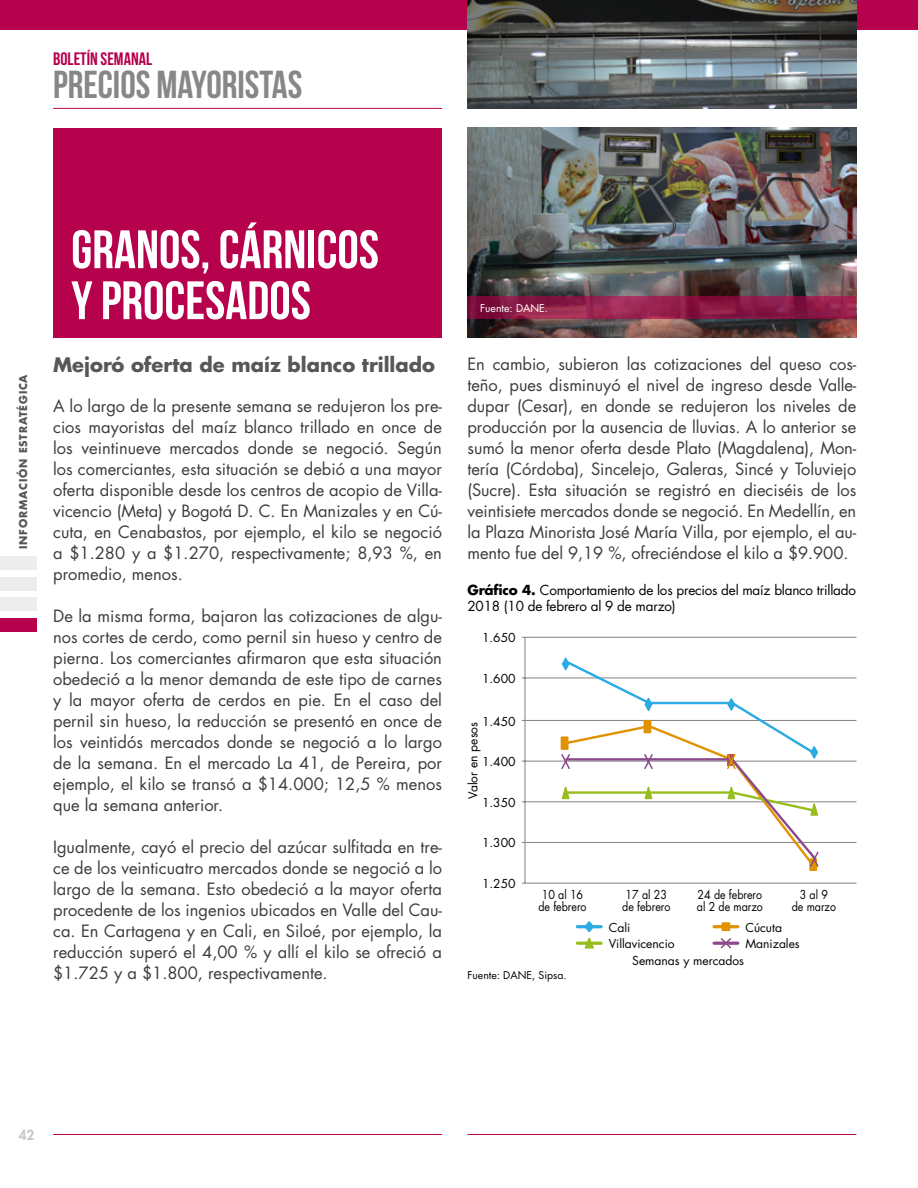
<style>
.page{position:relative;width:918px;height:1188px;background:#fff}
.page>*{position:absolute;margin:0;border:0;box-sizing:border-box;transform-origin:0 0}
.t1{font:54px/51px "Bebas Neue";color:#fff}
.t2{font:39px "Bebas Neue";color:#878787}
.t3{font:700 19.5px "Futura Std";color:#575756}
.t4{font:18px "Bebas Neue";color:#b6014c}
.t5{font:16.5px/21px "Futura Std";color:#3c3c3b;text-align:justify}
.t6{font:13.5px/16.2px "Futura Std";letter-spacing:-.015em;color:#000}
.t7{font:800 13.5px "Futura Std";color:#c6c6c6}
.t8{font:12px/16.5px "Futura Std";color:#000}
.t9{font:12px/12px "Futura Std";color:#000;scale:.89 1}
.t10{font:700 10.5px "Futura Std";letter-spacing:.075em;color:#575756}
.t11{font:10.5px "Futura Std";color:#000}
.t12{font:10.5px "Futura Std";color:#fff}
.s1{font-weight:700}
</style>
<div class="page">
<div style="left:0;top:0;width:918px;height:30px;background:#b6014c"></div>
<div style="left:53px;top:128px;width:389px;height:210px;background:#b6014c"></div>
<img style="left:468px;top:128px;width:388px;height:210px">
<img style="left:468px;top:0;width:388px;height:109px">
<svg style="left:468px;top:296px;width:388px;height:23px;background:#8d1c48"></svg>
<hr style="left:53px;top:108px;width:389px;height:1px;background:#b6014c">
<hr style="left:53px;top:1134px;width:389px;height:1px;background:#b6014c">
<hr style="left:468px;top:1134px;width:388px;height:1px;background:#b6014c">
<div style="left:0;top:556px;width:37px;height:14px;background:#ededed"></div>
<div style="left:0;top:577px;width:37px;height:14px;background:#ededed"></div>
<div style="left:0;top:597px;width:37px;height:14px;background:#ededed"></div>
<div style="left:0;top:618px;width:37px;height:14px;background:#b6014c"></div>
<hr style="left:577px;top:925px;width:24px;height:3px;background:#2babe2">
<hr style="left:577px;top:942px;width:24px;height:3px;background:#98bd1f">
<svg style="left:583px;top:921px;width:12px;height:28px"></svg>
<hr style="left:714px;top:942px;width:24px;height:3px;background:#8a4a8c">
<svg style="left:719px;top:938px;width:13px;height:11px"></svg>
<hr style="left:714px;top:925px;width:24px;height:3px;background:#e19200">
<div style="left:722px;top:923px;width:8px;height:8px;background:#e19200"></div>
<hr style="left:525px;top:883px;width:331px;height:1px;background:#868686">
<hr style="left:524px;top:637px;width:2px;height:246px;background:#868686">
<hr style="left:525px;top:842px;width:331px;height:1px;background:#868686">
<hr style="left:525px;top:801px;width:331px;height:1px;background:#868686">
<hr style="left:525px;top:761px;width:331px;height:1px;background:#868686">
<hr style="left:525px;top:720px;width:331px;height:1px;background:#868686">
<hr style="left:525px;top:677px;width:331px;height:1px;background:#868686">
<hr style="left:525px;top:637px;width:331px;height:1px;background:#868686">
<svg style="left:560px;top:657px;width:260px;height:214px"></svg>
<p class="t4" style="left:53px;top:49px;width:101px">BOLETÍN SEMANAL</p>
<h2 class="t2" style="left:53px;top:63px;width:251px">PRECIOS MAYORISTAS</h2>
<p class="t10" style="left:16px;top:549px;width:176px;rotate:-90deg">INFORMACIÓN ESTRATÉGICA</p>
<h1 class="t1" style="left:71px;top:223px;width:309px">GRANOS, CÁRNICOS<br>Y PROCESADOS</h1>
<p class="t3" style="left:53px;top:352px;width:383px">Mejoró oferta de maíz blanco trillado</p>
<p class="t5" style="left:53px;top:395px;width:390px">A lo largo de la presente semana se redujeron los pre&shy;cios mayoristas del maíz blanco trillado en once de los veintinueve mercados donde se negoció. Según los comerciantes, esta situación se debió a una mayor oferta disponible desde los centros de acopio de Villa&shy;vicencio (Meta) y Bogotá D. C. En Manizales y en Cú&shy;cuta, en Cenabastos, por ejemplo, el kilo se negoció a $1.280 y a $1.270, respectivamente; 8,93 %, en promedio, menos.</p>
<p class="t5" style="left:53px;top:605px;width:390px">De la misma forma, bajaron las cotizaciones de algu&shy;nos cortes de cerdo, como pernil sin hueso y centro de pierna. Los comerciantes afirmaron que esta situación obedeció a la menor demanda de este tipo de carnes y la mayor oferta de cerdos en pie. En el caso del pernil sin hueso, la reducción se presentó en once de los veintidós mercados donde se negoció a lo largo de la semana. En el mercado La 41, de Pereira, por ejemplo, el kilo se transó a $14.000; 12,5 % menos que la semana anterior.</p>
<p class="t5" style="left:53px;top:836px;width:390px">Igualmente, cayó el precio del azúcar sulfitada en tre&shy;ce de los veinticuatro mercados donde se negoció a lo largo de la semana. Esto obedeció a la mayor oferta procedente de los ingenios ubicados en Valle del Cau&shy;ca. En Cartagena y en Cali, en Siloé, por ejemplo, la reducción superó el 4,00 % y allí el kilo se ofreció a $1.725 y a $1.800, respectivamente.</p>
<p class="t12" style="left:480px;top:301px;width:69px">Fuente: DANE.</p>
<p class="t5" style="left:468px;top:353px;width:390px">En cambio, subieron las cotizaciones del queso cos&shy;teño, pues disminuyó el nivel de ingreso desde Valle&shy;dupar (Cesar), en donde se redujeron los niveles de producción por la ausencia de lluvias. A lo anterior se sumó la menor oferta desde Plato (Magdalena), Mon&shy;tería (Córdoba), Sincelejo, Galeras, Sincé y Toluviejo (Sucre). Esta situación se registró en dieciséis de los veintisiete mercados donde se negoció. En Medellín, en la Plaza Minorista José María Villa, por ejemplo, el au&shy;mento fue del 9,19 %, ofreciéndose el kilo a $9.900.</p>
<p class="t6" style="left:468px;top:582px;width:390px"><span class="s1">Gráfico 4.</span> Comportamiento de los precios del maíz blanco trillado<br>2018 (10 de febrero al 9 de marzo)</p>
<p class="t8" style="left:482px;top:630px;width:35px">1.650</p>
<p class="t8" style="left:482px;top:670px;width:35px">1.600</p>
<p class="t8" style="left:482px;top:713px;width:35px">1.450</p>
<p class="t8" style="left:465px;top:799px;width:79px;rotate:-90deg">Valor en pesos</p>
<p class="t8" style="left:482px;top:754px;width:35px">1.400</p>
<p class="t8" style="left:482px;top:794px;width:35px">1.350</p>
<p class="t8" style="left:482px;top:835px;width:35px">1.300</p>
<p class="t8" style="left:482px;top:875px;width:35px">1.250</p>
<p class="t9" style="left:538px;top:889px;width:56px">10 al 16 de febrero</p>
<p class="t11" style="left:468px;top:968px;width:101px">Fuente: DANE, Sipsa.</p>
<p class="t9" style="left:622px;top:889px;width:56px">17 al 23 de febrero</p>
<p class="t8" style="left:609px;top:919px;width:67px">Cali<br>Villavicencio</p>
<p class="t9" style="left:697px;top:889px;width:76px">24 de febrero al 2 de marzo</p>
<p class="t9" style="left:792px;top:889px;width:51px;text-align:center">3 al 9<br>de marzo</p>
<p class="t8" style="left:745px;top:919px;width:38px">Cúcuta</p>
<p class="t8" style="left:745px;top:935px;width:56px">Manizales</p>
<p class="t8" style="left:632px;top:953px;width:113px">Semanas y mercados</p>
<p class="t7" style="left:19px;top:1127px;width:17px">42</p>
</div>
